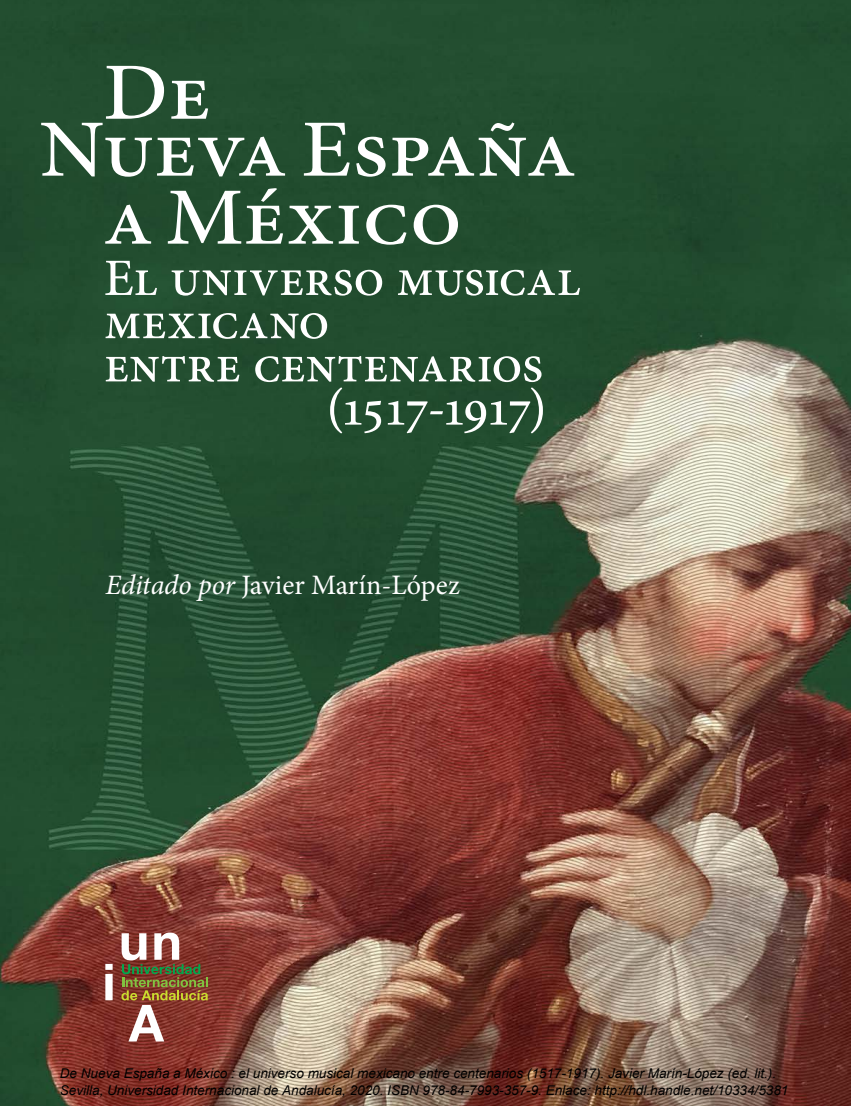
<style>
.page{position:relative;width:851px;height:1106px;background:#fff}
.page>*{position:absolute;margin:0;border:0;box-sizing:border-box;transform-origin:0 0}
.t1{font:500 81.3px "Minion Pro";color:#fff;scale:1.08 1}
.Pie_de_Pág{font:500 52.5px "Minion Pro";letter-spacing:-.01em;color:#fff}
.Pie_de_Pág-2{font:500 52.5px "Minion Pro";letter-spacing:-.085em;color:#fff}
.t2{font:28.2px "Minion Pro";color:#fff}
.t3{font:italic 13.5px/16.2px "Arial";color:#000}
.s1{font-style:italic}
</style>
<div class="page">
<img style="left:0;top:0;width:850px;height:1106px">
<svg style="left:105px;top:963px;width:8px;height:37px"></svg>
<svg style="left:121px;top:932px;width:87px;height:109px;background:#93624d"></svg>
<p class="t1" style="left:103px;top:38px;width:101px">De</p>
<p class="t1" style="left:39px;top:95px;width:499px">Nueva España</p>
<p class="t1" style="left:103px;top:163px;width:333px">a México</p>
<p class="Pie_de_Pág" style="left:104px;top:243px;width:478px">El universo musical</p>
<p class="Pie_de_Pág" style="left:104px;top:286px;width:227px">mexicano</p>
<p class="Pie_de_Pág" style="left:104px;top:329px;width:441px">entre centenarios</p>
<p class="Pie_de_Pág-2" style="left:326px;top:372px;width:222px">(1517-1917)</p>
<p class="t2" style="left:105px;top:566px;width:356px"><span class="s1">Editado por</span> Javier Marín-López</p>
<p class="t3" style="left:60px;top:1065px;width:729px">De Nueva España a México : el universo musical mexicano entre centenarios (1517-1917). Javier Marín-López (ed. lit.).<br>Sevilla, Universidad Internacional de Andalucía, 2020. ISBN 978-84-7993-357-9. Enlace: http://hdl.handle.net/10334/5381</p>
</div>
